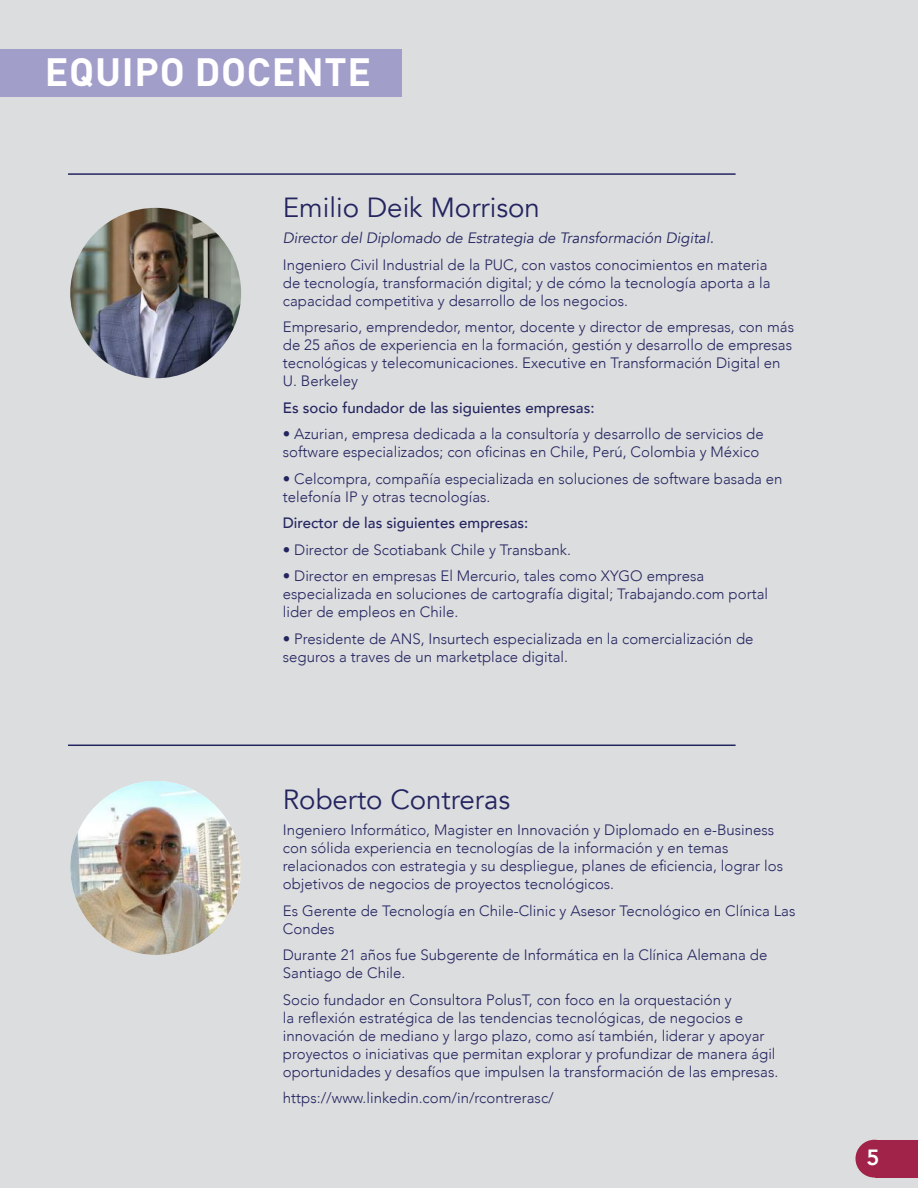
<style>
.page{position:relative;width:918px;height:1188px;background:#dcdddf}
.page>*{position:absolute;margin:0;border:0;box-sizing:border-box;transform-origin:0 0}
.t1{font:700 39px "DIN Pro";letter-spacing:.02em;color:#fff}
.t2{font:27.6px "Avenir";color:#24255f}
.t3{font:800 22.05px "Avenir";color:#fff}
.t4{font:300 15px/18px "Avenir";color:#24255f}
.t5{font:500 15px "Avenir";color:#24255f}
.t6{font:italic 15px "Avenir";color:#24255f}
</style>
<div class="page">
<hr style="left:68px;top:173px;width:668px;height:2px;background:#24255f">
<div style="left:855px;top:1140px;width:38px;height:38px;background:#a2234a;border-radius:50%"></div>
<div style="left:875px;top:1140px;width:43px;height:37px;background:#a2234a"></div>
<div style="left:0;top:49px;width:402px;height:47px;background:#a29eca"></div>
<img style="left:70px;top:208px;width:171px;height:170px;border-radius:85px">
<hr style="left:68px;top:745px;width:668px;height:1px;background:#24255f">
<img style="left:70px;top:781px;width:171px;height:174px">
<h1 class="t1" style="left:45px;top:39px;width:328px">EQUIPO DOCENTE</h1>
<h2 class="t2" style="left:283px;top:191px;width:259px">Emilio Deik Morrison</h2>
<p class="t6" style="left:283px;top:229px;width:433px">Director del Diplomado de Estrategia de Transformación Digital.</p>
<p class="t4" style="left:283px;top:256px;width:489px">Ingeniero Civil Industrial de la PUC, con vastos conocimientos en materia de tecnología, transformación digital; y de cómo la tecnología aporta a la capacidad competitiva y desarrollo de los negocios.</p>
<p class="t4" style="left:283px;top:318px;width:513px">Empresario, emprendedor, mentor, docente y director de empresas, con más de 25 años de experiencia en la formación, gestión y desarrollo de empresas tecnológicas y telecomunicaciones. Executive en Transformación Digital en U. Berkeley</p>
<p class="t5" style="left:283px;top:395px;width:313px">Es socio fundador de las siguientes empresas:</p>
<p class="t4" style="left:283px;top:425px;width:482px">• Azurian, empresa dedicada a la consultoría y desarrollo de servicios de software especializados; con oficinas en Chile, Perú, Colombia y México</p>
<p class="t4" style="left:283px;top:470px;width:501px">• Celcompra, compañía especializada en soluciones de software basada en telefonía IP y otras tecnologías.</p>
<p class="t5" style="left:283px;top:510px;width:247px">Director de las siguientes empresas:</p>
<p class="t4" style="left:283px;top:541px;width:290px">• Director de Scotiabank Chile y Transbank.</p>
<p class="t4" style="left:283px;top:567px;width:487px">• Director en empresas El Mercurio, tales como XYGO empresa especializada en soluciones de cartografía digital; Trabajando.com portal lider de empleos en Chile.</p>
<p class="t4" style="left:283px;top:630px;width:472px">• Presidente de ANS, Insurtech especializada en la comercialización de seguros a traves de un marketplace digital.</p>
<h2 class="t2" style="left:283px;top:783px;width:229px">Roberto Contreras</h2>
<p class="t4" style="left:283px;top:821px;width:502px">Ingeniero Informático, Magister en Innovación y Diplomado en e-Business con sólida experiencia en tecnologías de la información y en temas relacionados con estrategia y su despliegue, planes de eficiencia, lograr los objetivos de negocios de proyectos tecnológicos.</p>
<p class="t4" style="left:283px;top:901px;width:514px">Es Gerente de Tecnología en Chile-Clinic y Asesor Tecnológico en Clínica Las<br>Condes</p>
<p class="t4" style="left:283px;top:946px;width:486px">Durante 21 años fue Subgerente de Informática en la Clínica Alemana de<br>Santiago de Chile.</p>
<p class="t4" style="left:283px;top:990px;width:497px">Socio fundador en Consultora PolusT, con foco en la orquestación y<br>la reflexión estratégica de las tendencias tecnológicas, de negocios e innovación de mediano y largo plazo, como así también, liderar y apoyar proyectos o iniciativas que permitan explorar y profundizar de manera ágil oportunidades y desafíos que impulsen la transformación de las empresas.</p>
<p class="t4" style="left:283px;top:1089px;width:272px">https://www.linkedin.com/in/rcontrerasc/</p>
<h3 class="t3" style="left:866px;top:1140px;width:15px">5</h3>
</div>
